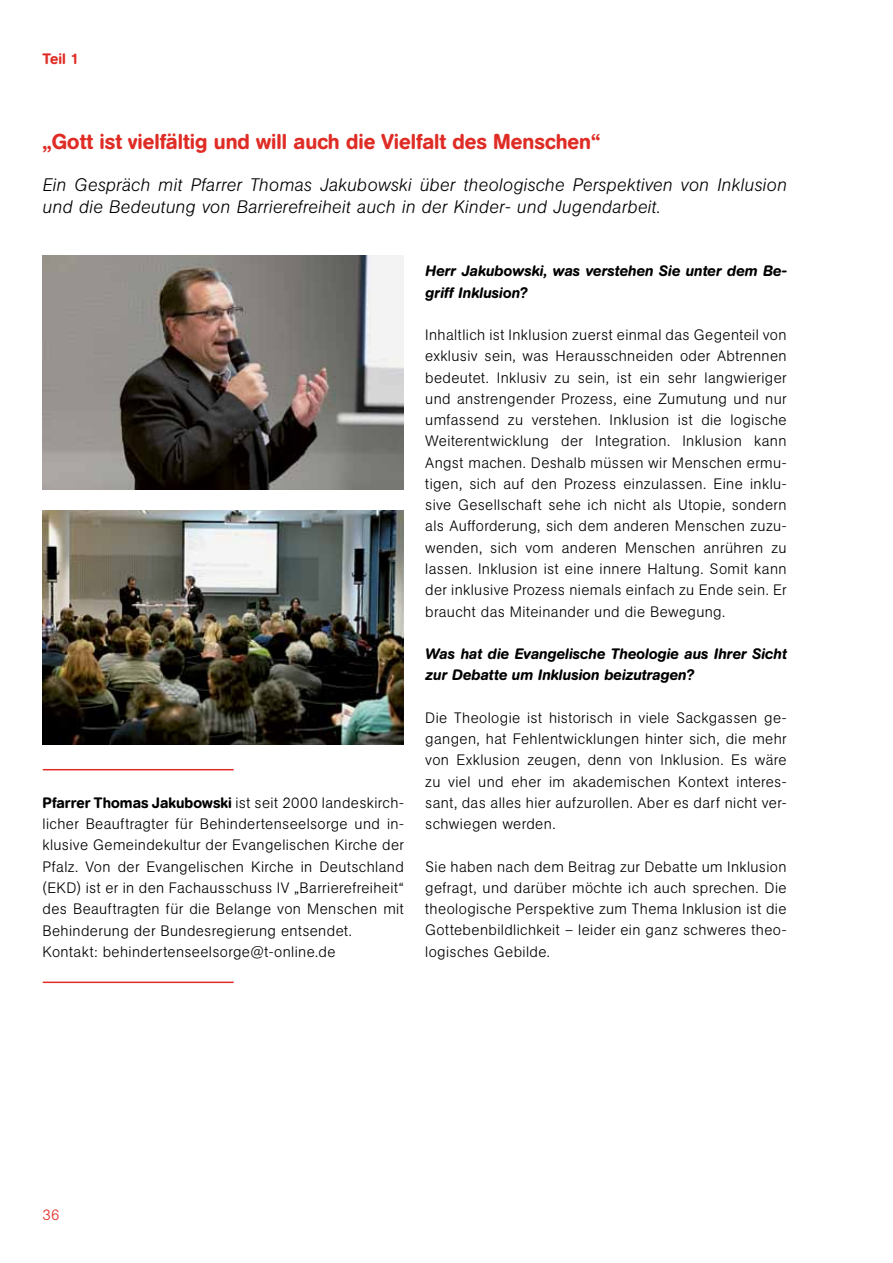
<style>
.page{position:relative;width:893px;height:1263px;background:#fff}
.page>*{position:absolute;margin:0;border:0;box-sizing:border-box;transform-origin:0 0}
.t1{font:500 21.3px "AG Book Rounded Pro";color:#df2d26}
.t2{font:italic 300 18px/21.3px "AG Book Rounded Pro";letter-spacing:.02em;color:#000}
.t3{font:300 15px/21.3px "AG Book Rounded Pro";letter-spacing:.025em;color:#000;text-align:justify}
.t4{font:italic 500 15px/21.3px "AG Book Rounded Pro";letter-spacing:.005em;color:#000}
.t5{font:500 15px "AG Book Rounded Pro";color:#df2d26}
.t6{font:300 15px "AG Book Rounded Pro";color:#df2d26}
.s1{font-weight:500}
</style>
<div class="page">
<img style="left:43px;top:255px;width:361px;height:234px">
<img style="left:43px;top:510px;width:361px;height:234px">
<hr style="left:43px;top:769px;width:190px;height:1px;background:#df2d26">
<hr style="left:43px;top:981px;width:190px;height:2px;background:#df2d26">
<p class="t5" style="left:43px;top:49px;width:38px">Teil 1</p>
<h5 class="t1" style="left:43px;top:128px;width:559px">„Gott ist vielfältig und will auch die Vielfalt des Menschen“</h5>
<p class="t2" style="left:43px;top:174px;width:746px">Ein Gespräch mit Pfarrer Thomas Jakubowski über theologische Perspektiven von Inklusion und die Bedeutung von Barrierefreiheit auch in der Kinder- und Jugendarbeit.</p>
<p class="t3" style="left:43px;top:792px;width:363px"><span class="s1">Pfarrer Thomas Jakubowski</span> ist seit 2000 landeskirch&shy;licher Beauftragter für Behindertenseelsorge und in&shy;klusive Gemeindekultur der Evangelischen Kirche der Pfalz. Von der Evangelischen Kirche in Deutschland (EKD) ist er in den Fachausschuss IV „Barrierefreiheit“ des Beauftragten für die Belange von Menschen mit Behinderung der Bundesregierung entsendet.</p>
<p class="t3" style="left:43px;top:940px;width:295px">Kontakt: behindertenseelsorge@t-online.de</p>
<p class="t4" style="left:425px;top:260px;width:363px">Herr Jakubowski, was verstehen Sie unter dem Be&shy;griff Inklusion?</p>
<p class="t3" style="left:425px;top:324px;width:363px">Inhaltlich ist Inklusion zuerst einmal das Gegenteil von exklusiv sein, was Herausschneiden oder Abtrennen bedeutet. Inklusiv zu sein, ist ein sehr langwieriger und anstrengender Prozess, eine Zumutung und nur umfassend zu verstehen. Inklusion ist die logische Weiterentwicklung der Integration. Inklusion kann Angst machen. Deshalb müssen wir Menschen ermu&shy;tigen, sich auf den Prozess einzulassen. Eine inklu&shy;sive Gesellschaft sehe ich nicht als Utopie, sondern als Aufforderung, sich dem anderen Menschen zuzu&shy;wenden, sich vom anderen Menschen anrühren zu lassen. Inklusion ist eine innere Haltung. Somit kann der inklusive Prozess niemals einfach zu Ende sein. Er braucht das Miteinander und die Bewegung.</p>
<p class="t4" style="left:425px;top:643px;width:363px">Was hat die Evangelische Theologie aus Ihrer Sicht zur Debatte um Inklusion beizutragen?</p>
<p class="t3" style="left:425px;top:707px;width:363px">Die Theologie ist historisch in viele Sackgassen ge&shy;gangen, hat Fehlentwicklungen hinter sich, die mehr von Exklusion zeugen, denn von Inklusion. Es wäre zu viel und eher im akademischen Kontext interes&shy;sant, das alles hier aufzurollen. Aber es darf nicht ver&shy;schwiegen werden.</p>
<p class="t3" style="left:425px;top:855px;width:363px">Sie haben nach dem Beitrag zur Debatte um Inklusion gefragt, und darüber möchte ich auch sprechen. Die theologische Perspektive zum Thema Inklusion ist die Gottebenbildlichkeit – leider ein ganz schweres theo&shy;logisches Gebilde.</p>
<p class="t6" style="left:43px;top:1205px;width:19px">36</p>
</div>
